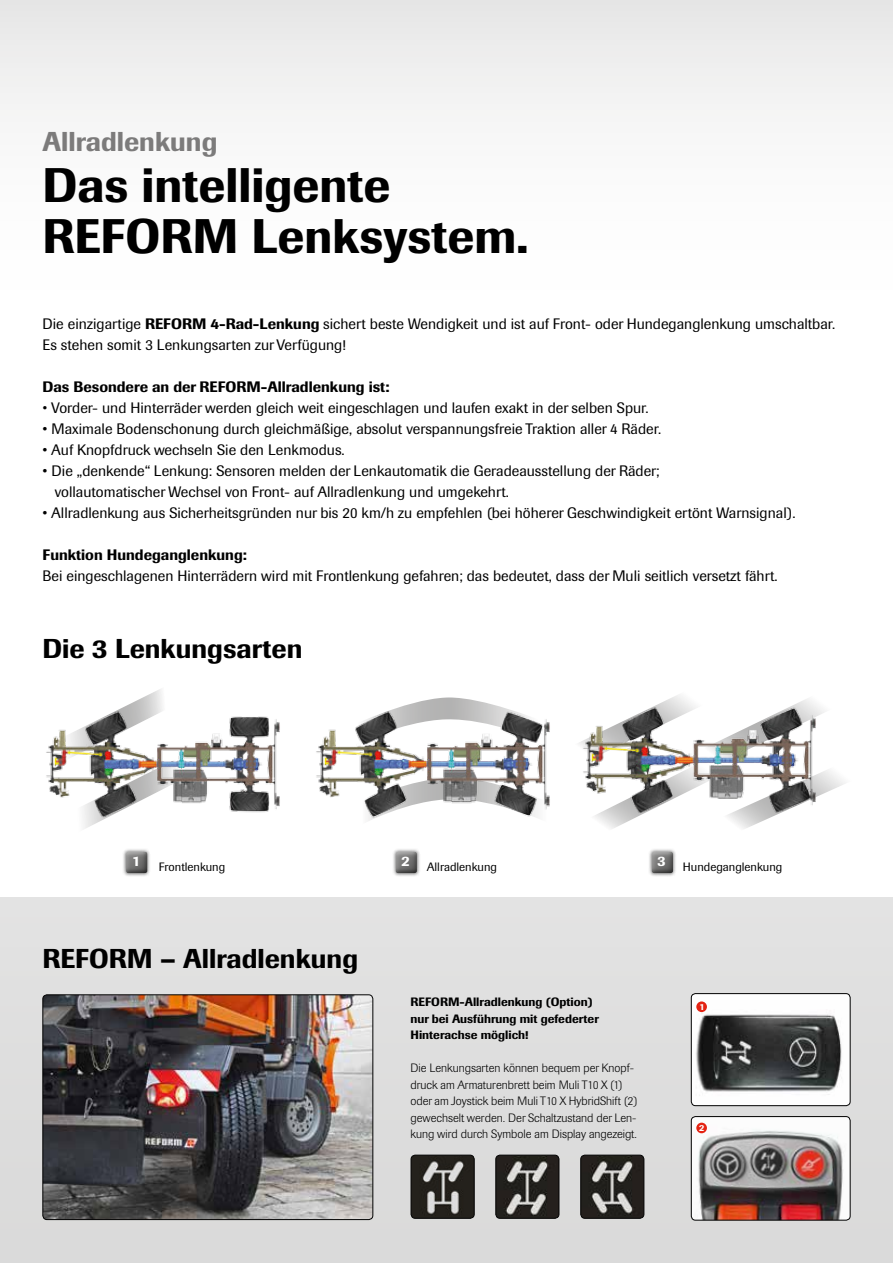
<style>
.page{position:relative;width:893px;height:1263px;background:#fff}
.page>*{position:absolute;margin:0;border:0;box-sizing:border-box;transform-origin:0 0}
.t1{font:500 48px/51px "Imago BQ";color:#000}
.t2{font:500 27px "Imago BQ";color:#000}
.t3{font:500 27px "Imago BQ";color:#7c7b7b}
.t4{font:15px/21px "Imago BQ";color:#000}
.t5{font:500 15px "Imago BQ";color:#000}
.t6{font:500 14.25px "Imago BQ";color:#fff}
.t7{font:300 12px/16.5px "Imago BQ";color:#000}
.t8{font:500 12px/16.5px "Imago BQ";color:#000}
.t9{font:12px "Imago BQ";color:#000}
.t10{font:500 9px "Imago BQ";color:#fff}
.s1{font-weight:500}
.s2{font-weight:300}
</style>
<div class="page">
<div style="left:0;top:0;width:893px;height:354px;background:linear-gradient(to bottom,#ebebeb,#fff)"></div>
<div style="left:0;top:897px;width:893px;height:366px;background:#dfdfdf"></div>
<div style="left:122px;top:848px;width:29px;height:29px;background:#000;opacity:.6"></div>
<div style="left:125px;top:850px;width:29px;height:24px;background:#000;opacity:.75"></div>
<svg style="left:83px;top:689px;width:79px;height:140px"></svg>
<img style="left:46px;top:707px;width:234px;height:112px">
<div style="left:648px;top:848px;width:29px;height:29px;background:#000;opacity:.6"></div>
<div style="left:650px;top:850px;width:30px;height:24px;background:#000;opacity:.75"></div>
<div style="left:392px;top:848px;width:29px;height:29px;background:#000;opacity:.6"></div>
<div style="left:394px;top:850px;width:30px;height:24px;background:#000;opacity:.75"></div>
<img style="left:43px;top:995px;width:330px;height:224px">
<div style="left:43px;top:994px;width:330px;height:226px;border:1px solid #000;border-radius:4px"></div>
<img style="left:411px;top:1155px;width:63px;height:63px">
<div style="left:411px;top:1155px;width:63px;height:63px;border:1px solid #000;border-radius:4px"></div>
<img style="left:691px;top:993px;width:159px;height:113px">
<div style="left:691px;top:993px;width:159px;height:113px;border:1px solid #000;border-radius:4px"></div>
<img style="left:691px;top:1116px;width:159px;height:104px">
<div style="left:691px;top:1116px;width:159px;height:104px;border:1px solid #000;border-radius:4px"></div>
<img style="left:581px;top:1155px;width:63px;height:63px">
<div style="left:580px;top:1155px;width:64px;height:63px;border:1px solid #000;border-radius:4px"></div>
<img style="left:496px;top:1155px;width:63px;height:63px">
<div style="left:495px;top:1155px;width:64px;height:63px;border:1px solid #000;border-radius:4px"></div>
<svg style="left:400px;top:697px;width:101px;height:10px"></svg>
<img style="left:316px;top:707px;width:234px;height:114px">
<svg style="left:607px;top:695px;width:238px;height:134px"></svg>
<img style="left:579px;top:703px;width:252px;height:122px">
<div style="left:696px;top:1001px;width:11px;height:11px;background:#e42313;border-radius:50%"></div>
<div style="left:696px;top:1123px;width:11px;height:10px;background:#e42313;border-radius:50%"></div>
<h2 class="t3" style="left:43px;top:125px;width:176px">Allradlenkung</h2>
<h1 class="t1" style="left:43px;top:160px;width:487px">Das intelligente<br>REFORM Lenksystem.</h1>
<p class="t4" style="left:43px;top:313px;width:794px">Die einzigartige <span class="s1">REFORM 4-Rad-Lenkung</span> sichert beste Wendigkeit und ist auf Front- oder Hundeganglenkung umschaltbar.<br>Es stehen somit 3 Lenkungsarten zur Verfügung!</p>
<p class="t5" style="left:43px;top:378px;width:349px">Das Besondere an der REFORM-Allradlenkung ist:</p>
<p class="t4" style="left:43px;top:397px;width:608px"><span class="s2">•</span> Vorder- und Hinterräder werden gleich weit eingeschlagen und laufen exakt in der selben Spur.</p>
<p class="t4" style="left:43px;top:418px;width:620px">• Maximale Bodenschonung durch gleichmäßige, absolut verspannungsfreie Traktion aller 4 Räder.</p>
<p class="t4" style="left:43px;top:439px;width:304px">• Auf Knopfdruck wechseln Sie den Lenkmodus.</p>
<p class="t4" style="left:55px;top:460px;width:606px;text-indent:-12px">• Die „denkende“ Lenkung: Sensoren melden der Lenkautomatik die Geradeausstellung der Räder; vollautomatischer Wechsel von Front- auf Allradlenkung und umgekehrt.</p>
<p class="t4" style="left:43px;top:502px;width:755px">• Allradlenkung aus Sicherheitsgründen nur bis 20 km/h zu empfehlen (bei höherer Geschwindigkeit ertönt Warnsignal).</p>
<p class="t5" style="left:43px;top:546px;width:206px">Funktion Hundeganglenkung:</p>
<p class="t4" style="left:43px;top:565px;width:737px">Bei eingeschlagenen Hinterrädern wird mit Frontlenkung gefahren; das bedeutet, dass der Muli seitlich versetzt fährt.</p>
<h2 class="t2" style="left:43px;top:632px;width:261px">Die 3 Lenkungsarten</h2>
<p class="t6" style="left:132px;top:853px;width:10px">1</p>
<p class="t9" style="left:159px;top:860px;width:68px">Frontlenkung</p>
<h2 class="t2" style="left:43px;top:942px;width:317px">REFORM – Allradlenkung</h2>
<p class="t6" style="left:401px;top:853px;width:10px">2</p>
<p class="t9" style="left:427px;top:860px;width:72px">Allradlenkung</p>
<p class="t6" style="left:657px;top:853px;width:10px">3</p>
<p class="t9" style="left:683px;top:860px;width:101px">Hundeganglenkung</p>
<p class="t8" style="left:411px;top:994px;width:190px">REFORM-Allradlenkung (Option) nur bei Ausführung mit gefederter<br>Hinterachse möglich!</p>
<p class="t7" style="left:411px;top:1060px;width:229px">Die Lenkungsarten können bequem per Knopf&shy;druck am Armaturenbrett beim Muli T10 X (1) oder am Joystick beim Muli T10 X HybridShift (2) gewechselt werden. Der Schaltzustand der Len&shy;kung wird durch Symbole am Display angezeigt.</p>
<p class="t10" style="left:699px;top:1001px;width:7px">1</p>
<p class="t10" style="left:699px;top:1122px;width:7px">2</p>
</div>
